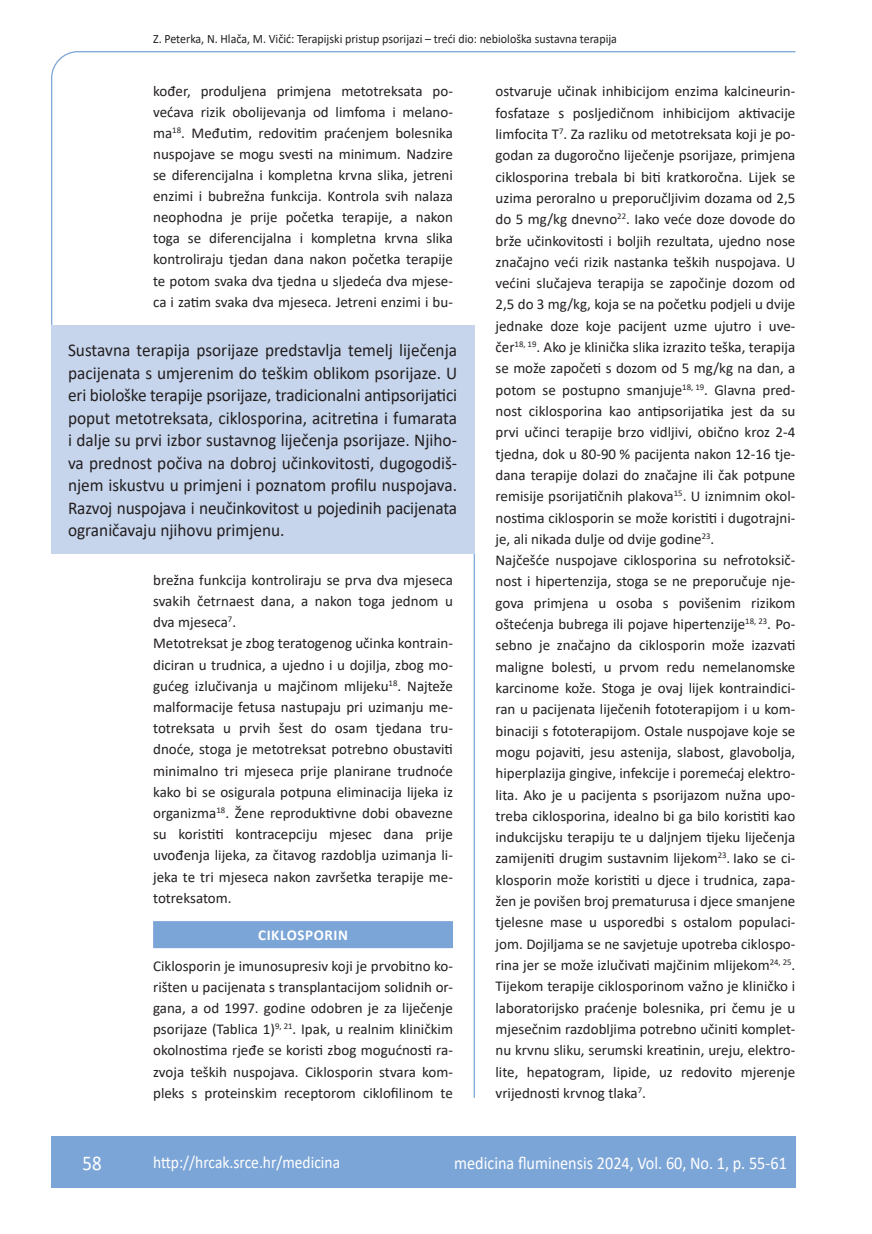
<style>
.page{position:relative;width:872px;height:1234px;background:#fff}
.page>*{position:absolute;margin:0;border:0;box-sizing:border-box;transform-origin:0 0}
.t1{font:21px "Calibri";color:#fff;scale:.9 1}
.anterfile{font:18px/22.5px "Calibri";letter-spacing:-.005em;color:#231f20;text-align:justify;scale:.96 1}
.t2{font:18px "Calibri";color:#fff;scale:.9 1}
.t3{font:17.25px "Calibri";color:#fff;scale:.9 1}
.osnovni_tekst{font:15px/21.3px "Calibri";color:#231f20;text-align:justify}
.naslov_ruler{font:700 15px "Calibri";letter-spacing:.04em;color:#fff}
.glava{font:12.75px "Calibri";color:#231f20;scale:.94 1}
</style>
<div class="page">
<svg style="left:51px;top:51px;width:745px;height:275px"></svg>
<hr style="left:473px;top:553px;width:2px;height:544px;background:#7ca5d7">
<div style="left:51px;top:1135px;width:744px;height:51px;background:#7ca5d7"></div>
<div style="left:51px;top:325px;width:423px;height:229px;background:#c6d5ec"></div>
<div style="left:153px;top:920px;width:300px;height:27px;background:#7ca5d7"></div>
<p class="glava" style="left:153px;top:29px;width:495px">Z. Peterka, N. Hlača, M. Vičić: Terapijski pristup psorijazi – treći dio: nebiološka sustavna terapija</p>
<p class="osnovni_tekst" style="left:153px;top:80px;width:301px">kođer, produljena primjena metotreksata po&shy;većava rizik obolijevanja od limfoma i melano&shy;ma<sup>18</sup>. Međutim, redovitim praćenjem bolesnika nuspojave se mogu svesti na minimum. Nadzire se diferencijalna i kompletna krvna slika, jetreni enzimi i bubrežna funkcija. Kontrola svih nalaza neophodna je prije početka terapije, a nakon toga se diferencijalna i kompletna krvna slika kontroliraju tjedan dana nakon početka terapije te potom svaka dva tjedna u sljedeća dva mjese&shy;ca i zatim svaka dva mjeseca. Jetreni enzimi i bu-</p>
<p class="osnovni_tekst" style="left:495px;top:80px;width:301px">ostvaruje učinak inhibicijom enzima kalcineurin&shy;fosfataze s posljedičnom inhibicijom aktivacije limfocita T<sup>7</sup>. Za razliku od metotreksata koji je po&shy;godan za dugoročno liječenje psorijaze, primjena ciklosporina trebala bi biti kratkoročna. Lijek se uzima peroralno u preporučljivim dozama od 2,5 do 5 mg/kg dnevno<sup>22</sup>. Iako veće doze dovode do brže učinkovitosti i boljih rezultata, ujedno nose značajno veći rizik nastanka teških nuspojava. U većini slučajeva terapija se započinje dozom od 2,5 do 3 mg/kg, koja se na početku podjeli u dvije jednake doze koje pacijent uzme ujutro i uve&shy;čer<sup>18,</sup> <sup>19</sup>. Ako je klinička slika izrazito teška, terapija se može započeti s dozom od 5 mg/kg na dan, a potom se postupno smanjuje<sup>18,</sup> <sup>19</sup>. Glavna pred&shy;nost ciklosporina kao antipsorijatika jest da su prvi učinci terapije brzo vidljivi, obično kroz 2-4 tjedna, dok u 80-90 % pacijenta nakon 12-16 tje&shy;dana terapije dolazi do značajne ili čak potpune remisije psorijatičnih plakova<sup>15</sup>. U iznimnim okol&shy;nostima ciklosporin se može koristiti i dugotrajni&shy;je, ali nikada dulje od dvije godine<sup>23</sup>.</p>
<p class="osnovni_tekst" style="left:495px;top:549px;width:301px">Najčešće nuspojave ciklosporina su nefrotoksič&shy;nost i hipertenzija, stoga se ne preporučuje nje&shy;gova primjena u osoba s povišenim rizikom oštećenja bubrega ili pojave hipertenzije<sup>18,</sup> <sup>23</sup>. Po&shy;sebno je značajno da ciklosporin može izazvati maligne bolesti, u prvom redu nemelanomske karcinome kože. Stoga je ovaj lijek kontraindici&shy;ran u pacijenata liječenih fototerapijom i u kom&shy;binaciji s fototerapijom. Ostale nuspojave koje se mogu pojaviti, jesu astenija, slabost, glavobolja, hiperplazija gingive, infekcije i poremećaj elektro&shy;lita. Ako je u pacijenta s psorijazom nužna upo&shy;treba ciklosporina, idealno bi ga bilo koristiti kao indukcijsku terapiju te u daljnjem tijeku liječenja zamijeniti drugim sustavnim lijekom<sup>23</sup>. Iako se ci&shy;klosporin može koristiti u djece i trudnica, zapa&shy;žen je povišen broj prematurusa i djece smanjene tjelesne mase u usporedbi s ostalom populaci&shy;jom. Dojiljama se ne savjetuje upotreba ciklospo&shy;rina jer se može izlučivati majčinim mlijekom<sup>24,</sup> <sup>25</sup>.<br>Tijekom terapije ciklosporinom važno je kliničko i laboratorijsko praćenje bolesnika, pri čemu je u mjesečnim razdobljima potrebno učiniti komplet&shy;nu krvnu sliku, serumski kreatinin, ureju, elektro&shy;lite, hepatogram, lipide, uz redovito mjerenje vrijednosti krvnog tlaka<sup>7</sup>.</p>
<p class="anterfile" style="left:68px;top:338px;width:407px">Sustavna terapija psorijaze predstavlja temelj liječenja pacijenata s umjerenim do teškim oblikom psorijaze. U eri biološke terapije psorijaze, tradicionalni antipsorijatici poput metotreksata, ciklosporina, acitretina i fumarata i dalje su prvi izbor sustavnog liječenja psorijaze. Njiho&shy;va prednost počiva na dobroj učinkovitosti, dugogodiš&shy;njem iskustvu u primjeni i poznatom profilu nuspojava.<br>Razvoj nuspojava i neučinkovitost u pojedinih pacijenata ograničavaju njihovu primjenu.</p>
<p class="osnovni_tekst" style="left:153px;top:568px;width:301px">brežna funkcija kontroliraju se prva dva mjeseca svakih četrnaest dana, a nakon toga jednom u dva mjeseca<sup>7</sup>.</p>
<p class="osnovni_tekst" style="left:153px;top:632px;width:301px">Metotreksat je zbog teratogenog učinka kontrain&shy;diciran u trudnica, a ujedno i u dojilja, zbog mo&shy;gućeg izlučivanja u majčinom mlijeku<sup>18</sup>. Najteže malformacije fetusa nastupaju pri uzimanju me&shy;totreksata u prvih šest do osam tjedana tru&shy;dnoće, stoga je metotreksat potrebno obustaviti minimalno tri mjeseca prije planirane trudnoće kako bi se osigurala potpuna eliminacija lijeka iz organizma<sup>18</sup>. Žene reproduktivne dobi obavezne su koristiti kontracepciju mjesec dana prije uvođenja lijeka, za čitavog razdoblja uzimanja li&shy;jeka te tri mjeseca nakon završetka terapije me&shy;totreksatom.</p>
<p class="naslov_ruler" style="left:258px;top:924px;width:91px">CIKLOSPORIN</p>
<p class="osnovni_tekst" style="left:153px;top:954px;width:301px">Ciklosporin je imunosupresiv koji je prvobitno ko&shy;rišten u pacijenata s transplantacijom solidnih or&shy;gana, a od 1997. godine odobren je za liječenje psorijaze (Tablica 1)<sup>9,</sup> <sup>21</sup>. Ipak, u realnim kliničkim okolnostima rjeđe se koristi zbog mogućnosti ra&shy;zvoja teških nuspojava. Ciklosporin stvara kom&shy;pleks s proteinskim receptorom ciklofilinom te</p>
<p class="t1" style="left:82px;top:1147px;width:23px">58</p>
<p class="t3" style="left:153px;top:1149px;width:209px">http://hrcak.srce.hr/medicina</p>
<p class="t2" style="left:454px;top:1149px;width:371px">medicina fluminensis 2024, Vol. 60, No. 1, p. 55-61</p>
</div>
